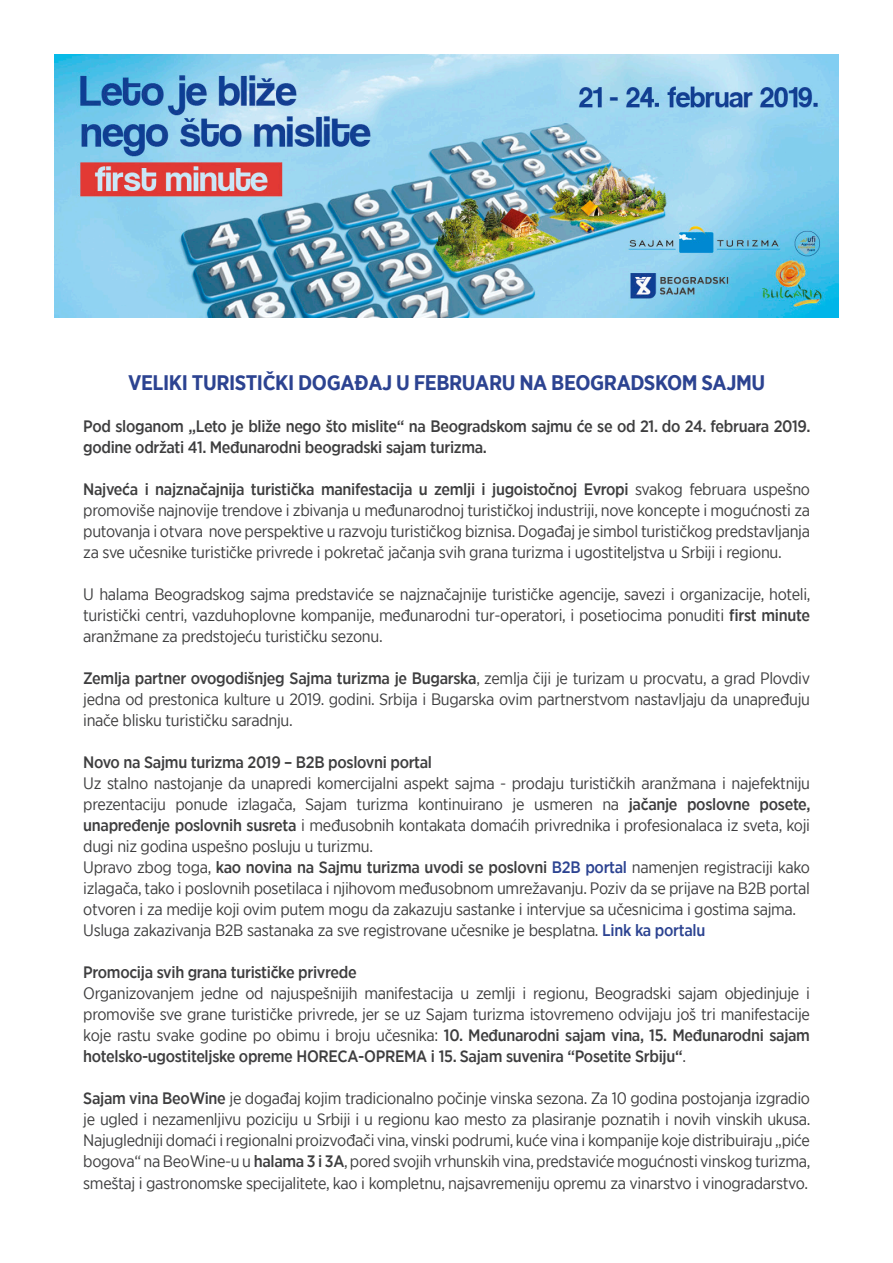
<style>
.page{position:relative;width:893px;height:1263px;background:#fff}
.page>*{position:absolute;margin:0;border:0;box-sizing:border-box;transform-origin:0 0}
.t1{font:700 21px "Gotham Narrow";letter-spacing:-.02em;color:#2c4391}
.t2{font:16.5px/21px "Gotham Narrow";letter-spacing:-.02em;color:#3e3e3f;text-align:justify}
.t3{font:500 16.5px/21px "Gotham Narrow";letter-spacing:-.02em;color:#3e3e3f}
.s1{font-weight:500}
.s2{font-weight:500;color:#2c4391}
</style>
<div class="page">
<img style="left:54px;top:54px;width:785px;height:264px">
<p class="t1" style="left:128px;top:369px;width:639px">VELIKI TURISTIČKI DOGAĐAJ U FEBRUARU NA BEOGRADSKOM SAJMU</p>
<p class="t3" style="left:83px;top:415px;width:729px">Pod sloganom „Leto je bliže nego što mislite“ na Beogradskom sajmu će se od 21. do 24. februara 2019. godine održati 41. Međunarodni beogradski sajam turizma.</p>
<p class="t2" style="left:83px;top:478px;width:728px"><span class="s1">Najveća i najznačajnija turistička manifestacija u zemlji i jugoistočnoj Evropi</span> svakog februara uspešno promoviše najnovije trendove i zbivanja u međunarodnoj turističkoj industriji, nove koncepte i mogućnosti za putovanja i otvara nove perspektive u razvoju turističkog biznisa. Događaj je simbol turističkog predstavljanja za sve učesnike turističke privrede i pokretač jačanja svih grana turizma i ugostiteljstva u Srbiji i regionu.</p>
<p class="t2" style="left:83px;top:583px;width:729px">U halama Beogradskog sajma predstaviće se najznačajnije turističke agencije, savezi i organizacije, hoteli, turistički centri, vazduhoplovne kompanije, međunarodni tur-operatori, i posetiocima ponuditi <span class="s1">first minute </span>aranžmane za predstojeću turističku sezonu.</p>
<p class="t2" style="left:83px;top:667px;width:728px"><span class="s1">Zemlja partner ovogodišnjeg Sajma turizma je Bugarska</span>, zemlja čiji je turizam u procvatu, a grad Plovdiv jedna od prestonica kulture u 2019. godini. Srbija i Bugarska ovim partnerstvom nastavljaju da unapređuju inače blisku turističku saradnju.</p>
<p class="t3" style="left:83px;top:751px;width:350px">Novo na Sajmu turizma 2019 – B2B poslovni portal</p>
<p class="t2" style="left:83px;top:772px;width:729px">Uz stalno nastojanje da unapredi komercijalni aspekt sajma - prodaju turističkih aranžmana i najefektniju prezentaciju ponude izlagača, Sajam turizma kontinuirano je usmeren na <span class="s1">jačanje poslovne posete, unapređenje poslovnih susreta</span> i međusobnih kontakata domaćih privrednika i profesionalaca iz sveta, koji dugi niz godina uspešno posluju u turizmu.</p>
<p class="t2" style="left:83px;top:856px;width:728px">Upravo zbog toga, <span class="s1">kao novina na Sajmu turizma uvodi se poslovni</span> <span class="s2">B2B portal</span> namenjen registraciji kako izlagača, tako i poslovnih posetilaca i njihovom međusobnom umrežavanju. Poziv da se prijave na B2B portal otvoren i za medije koji ovim putem mogu da zakazuju sastanke i intervjue sa učesnicima i gostima sajma.</p>
<p class="t2" style="left:83px;top:919px;width:624px">Usluga zakazivanja B2B sastanaka za sve registrovane učesnike je besplatna. <span class="s2">Link ka portalu</span></p>
<p class="t3" style="left:83px;top:961px;width:275px">Promocija svih grana turističke privrede</p>
<p class="t2" style="left:83px;top:982px;width:728px">Organizovanjem jedne od najuspešnijih manifestacija u zemlji i regionu, Beogradski sajam objedinjuje i promoviše sve grane turističke privrede, jer se uz Sajam turizma istovremeno odvijaju još tri manifestacije koje rastu svake godine po obimu i broju učesnika: <span class="s1">10. Međunarodni sajam vina, 15. Međunarodni sajam hotelsko-ugostiteljske opreme HORECA-OPREMA i 15. Sajam suvenira “Posetite Srbiju“</span>.</p>
<p class="t2" style="left:83px;top:1087px;width:729px"><span class="s1">Sajam vina BeoWine</span> je događaj kojim tradicionalno počinje vinska sezona. Za 10 godina postojanja izgradio je ugled i nezamenljivu poziciju u Srbiji i u regionu kao mesto za plasiranje poznatih i novih vinskih ukusa.<br>Najugledniji domaći i regionalni proizvođači vina, vinski podrumi, kuće vina i kompanije koje distribuiraju „piće bogova“ na BeoWine-u u <span class="s1">halama 3 i 3A</span>, pored svojih vrhunskih vina, predstaviće mogućnosti vinskog turizma,</p>
<p class="t2" style="left:83px;top:1172px;width:726px">smeštaj i gastronomske specijalitete, kao i kompletnu, najsavremeniju opremu za vinarstvo i vinogradarstvo.</p>
</div>
